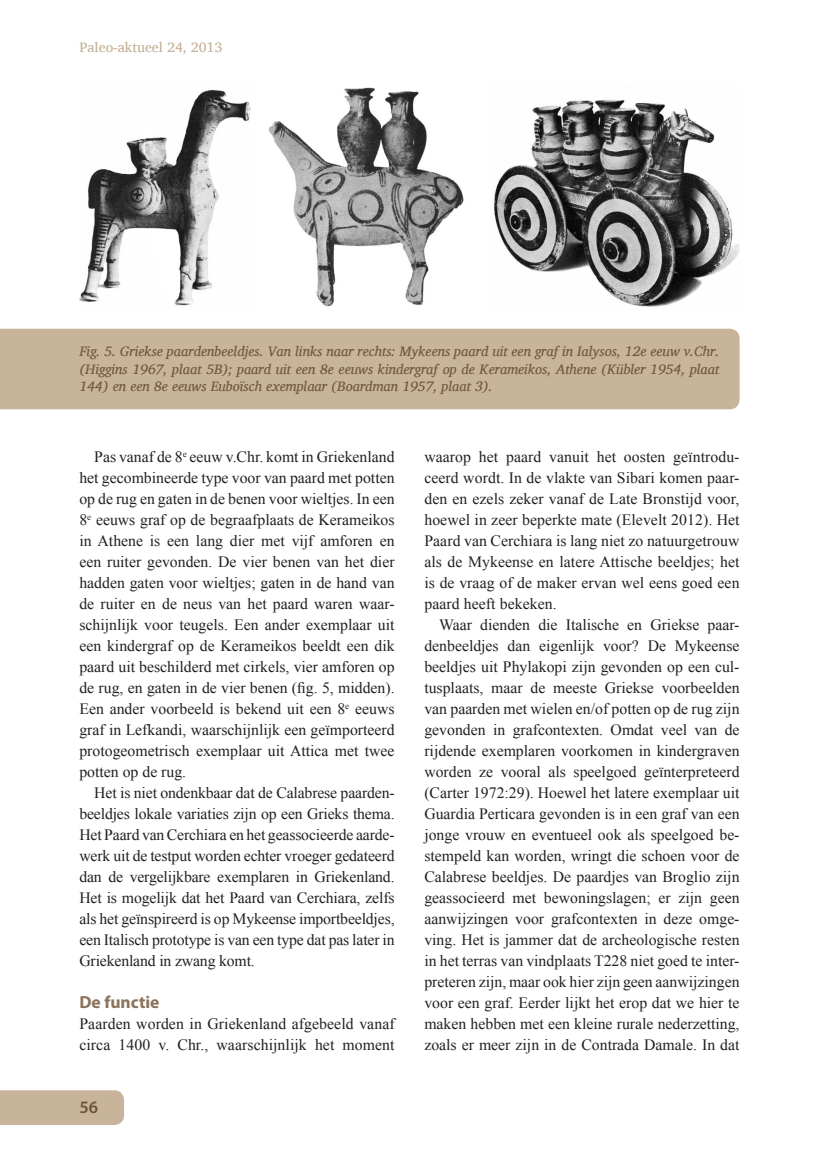
<style>
.page{position:relative;width:819px;height:1166px;background:#fff}
.page>*{position:absolute;margin:0;border:0;box-sizing:border-box;transform-origin:0 0}
.Kopje{font:700 17.5px "Myriad Pro";color:#8b735b}
.t1{font:600 17.5px "Myriad Pro";color:#705539}
.Plat{font:15.75px/21px "Times New Roman";color:#231f20;text-align:justify}
.Afbeeldingstekst{font:italic 14px/17.5px "Charis SIL";color:#705539;text-align:justify}
.t2{font:14px "Charis SIL";color:#c3ad92}
</style>
<div class="page">
<div style="left:0;top:1090px;width:124px;height:35px;background:#c8b49a"></div>
<div style="left:0;top:329px;width:739px;height:80px;background:#c8b49a"></div>
<img style="left:79px;top:87px;width:660px;height:220px">
<p class="t2" style="left:79px;top:39px;width:144px">Paleo-aktueel 24, 2013</p>
<p class="Afbeeldingstekst" style="left:79px;top:342px;width:641px">Fig. 5. Griekse paardenbeeldjes. Van links naar rechts: Mykeens paard uit een graf in Ialysos, 12e eeuw v.Chr. (Higgins 1967, plaat 5B); paard uit een 8e eeuws kindergraf op de Kerameikos, Athene (Kübler 1954, plaat 144) en een 8e eeuws Euboïsch exemplaar (Boardman 1957, plaat 3).</p>
<p class="Plat" style="left:79px;top:446px;width:317px;text-indent:15px">Pas vanaf de 8<sup>e</sup> eeuw v.Chr. komt in Griekenland het gecombineerde type voor van paard met potten op de rug en gaten in de benen voor wieltjes. In een 8<sup>e</sup> eeuws graf op de begraafplaats de Kerameikos in Athene is een lang dier met vijf amforen en een ruiter gevonden. De vier benen van het dier hadden gaten voor wieltjes; gaten in de hand van de ruiter en de neus van het paard waren waar&shy;schijnlijk voor teugels. Een ander exemplaar uit een kindergraf op de Kerameikos beeldt een dik paard uit beschilderd met cirkels, vier amforen op de rug, en gaten in de vier benen (fig. 5, midden).<br>Een ander voorbeeld is bekend uit een 8<sup>e</sup> eeuws graf in Lefkandi, waarschijnlijk een geïmporteerd protogeometrisch exemplaar uit Attica met twee potten op de rug.</p>
<p class="Plat" style="left:79px;top:782px;width:317px;text-indent:15px">Het is niet ondenkbaar dat de Calabrese paarden&shy;beeldjes lokale variaties zijn op een Grieks thema.<br>Het Paard van Cerchiara en het geassocieerde aarde&shy;werk uit de testput worden echter vroeger gedateerd dan de vergelijkbare exemplaren in Griekenland.<br>Het is mogelijk dat het Paard van Cerchiara, zelfs als het geïnspireerd is op Mykeense importbeeldjes, een Italisch prototype is van een type dat pas later in Griekenland in zwang komt.</p>
<p class="Kopje" style="left:79px;top:991px;width:82px">De functie</p>
<p class="Plat" style="left:79px;top:1013px;width:317px">Paarden worden in Griekenland afgebeeld vanaf circa 1400 v. Chr., waarschijnlijk het moment</p>
<p class="t1" style="left:79px;top:1096px;width:20px">56</p>
<p class="Plat" style="left:424px;top:446px;width:317px">waarop het paard vanuit het oosten geïntrodu&shy;ceerd wordt. In de vlakte van Sibari komen paar&shy;den en ezels zeker vanaf de Late Bronstijd voor, hoewel in zeer beperkte mate (Elevelt 2012). Het Paard van Cerchiara is lang niet zo natuurgetrouw als de Mykeense en latere Attische beeldjes; het is de vraag of de maker ervan wel eens goed een paard heeft bekeken.</p>
<p class="Plat" style="left:424px;top:614px;width:317px;text-indent:15px">Waar dienden die Italische en Griekse paar&shy;denbeeldjes dan eigenlijk voor? De Mykeense beeldjes uit Phylakopi zijn gevonden op een cul&shy;tusplaats, maar de meeste Griekse voorbeelden van paarden met wielen en/of potten op de rug zijn gevonden in grafcontexten. Omdat veel van de rijdende exemplaren voorkomen in kindergraven worden ze vooral als speelgoed geïnterpreteerd (Carter 1972:29). Hoewel het latere exemplaar uit Guardia Perticara gevonden is in een graf van een jonge vrouw en eventueel ook als speelgoed be&shy;stempeld kan worden, wringt die schoen voor de Calabrese beeldjes. De paardjes van Broglio zijn geassocieerd met bewoningslagen; er zijn geen aanwijzingen voor grafcontexten in deze omge&shy;ving. Het is jammer dat de archeologische resten in het terras van vindplaats T228 niet goed te inter&shy;preteren zijn, maar ook hier zijn geen aanwijzingen voor een graf. Eerder lijkt het erop dat we hier te maken hebben met een kleine rurale nederzetting, zoals er meer zijn in de Contrada Damale. In dat</p>
</div>
